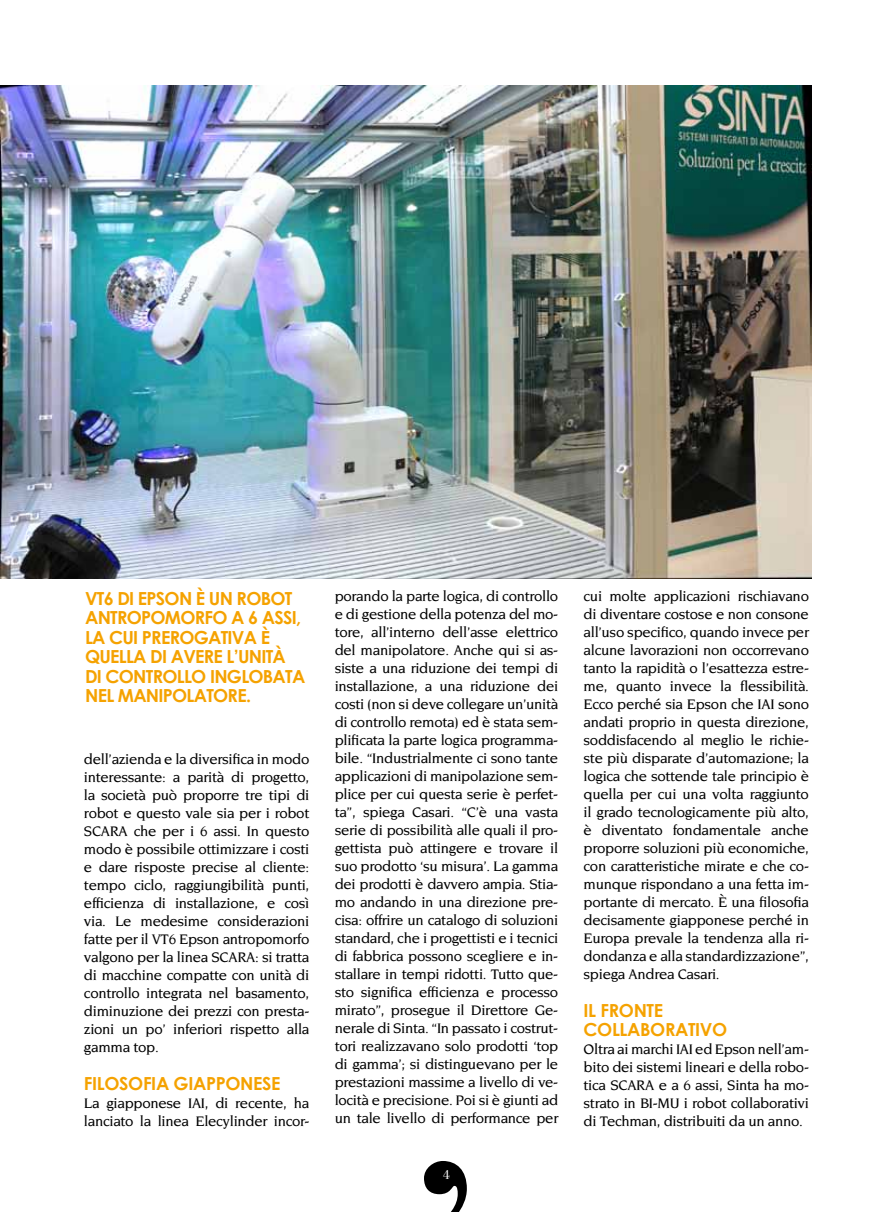
<style>
.page{position:relative;width:893px;height:1212px;background:#fff}
.page>*{position:absolute;margin:0;border:0;box-sizing:border-box;transform-origin:0 0}
.t1{font:700 18px/19.5px "Century Gothic";letter-spacing:-.04em;color:#f5a200}
.t2{font:700 18px/19.5px "Century Gothic";letter-spacing:-.02em;color:#f5a200}
.t3{font:500 15px/18px "Novarese Std";letter-spacing:-.02em;color:#000;text-align:justify}
.t4{font:13.5px "Bodoni Std";color:#fff}
</style>
<div class="page">
<svg style="left:424px;top:1161px;width:43px;height:51px"></svg>
<img style="left:0;top:85px;width:811px;height:493px">
<p class="t1" style="left:85px;top:588px;width:208px">VT6 DI EPSON È UN ROBOT<br>ANTR</p>
<p class="t1" style="left:127px;top:607px;width:145px">OPOMORFO A 6 ASSI</p>
<p class="t1" style="left:296px;top:607px;width:7px">,</p>
<p class="t1" style="left:85px;top:627px;width:119px">LA CUI PREROGATI</p>
<p class="t1" style="left:232px;top:627px;width:37px">VA È</p>
<p class="t1" style="left:85px;top:646px;width:25px">QUELLA</p>
<p class="t1" style="left:150px;top:646px;width:55px">DI AVERE</p>
<p class="t1" style="left:227px;top:646px;width:22px">L’UNITÀ</p>
<p class="t1" style="left:85px;top:666px;width:136px">DI CONTROLLO INGL</p>
<p class="t1" style="left:248px;top:666px;width:26px">OBATA</p>
<p class="t1" style="left:85px;top:685px;width:11px">NEL</p>
<p class="t1" style="left:118px;top:685px;width:135px">MANI POLATORE.</p>
<p class="t3" style="left:84px;top:750px;width:227px">dell’azienda e la diversifica in modo interessante: a parità di progetto, la società può proporre tre tipi di robot e questo vale sia per i robot SCARA che per i 6 assi. In questo modo è possibile ottimizzare i costi e dare risposte precise al cliente: tempo ciclo, raggiungibilità punti, efficienza di installazione, e così via. Le medesime considerazioni fatte per il VT6 Epson antropomorfo valgono per la linea SCARA: si tratta di macchine compatte con unità di controllo integrata nel basamento, diminuzione dei prezzi con presta&shy;zioni un po’ inferiori rispetto alla gamma top.</p>
<p class="t2" style="left:84px;top:1073px;width:134px">FILOSOFIA GIAPPO</p>
<p class="t1" style="left:240px;top:1073px;width:42px">NESE</p>
<p class="t3" style="left:84px;top:1093px;width:227px">La giapponese IAI, di recente, ha lanciato la linea Elecylinder incor-</p>
<p class="t3" style="left:335px;top:587px;width:225px">porando la parte logica, di controllo e di gestione della potenza del mo&shy;tore, all’interno dell’asse elettrico del manipolatore. Anche qui si as&shy;siste a una riduzione dei tempi di installazione, a una riduzione dei costi (non si deve collegare un’unità di controllo remota) ed è stata sem&shy;plificata la parte logica programma&shy;bile. “Industrialmente ci sono tante applicazioni di manipolazione sem&shy;plice per cui questa serie è perfet&shy;ta”, spiega Casari. “C’è una vasta serie di possibilità alle quali il pro&shy;gettista può attingere e trovare il suo prodotto ‘su misura’. La gamma dei prodotti è davvero ampia. Stia&shy;mo andando in una direzione pre&shy;cisa: offrire un catalogo di soluzioni standard, che i progettisti e i tecnici di fabbrica possono scegliere e in&shy;stallare in tempi ridotti. Tutto que&shy;sto significa efficienza e processo mirato”, prosegue il Direttore Ge&shy;nerale di Sinta. “In passato i costrut&shy;tori realizzavano solo prodotti ‘top di gamma’; si distinguevano per le prestazioni massime a livello di ve&shy;locità e precisione. Poi si è giunti ad un tale livello di performance per</p>
<p class="t3" style="left:584px;top:587px;width:227px">cui molte applicazioni rischiavano di diventare costose e non consone all’uso specifico, quando invece per alcune lavorazioni non occorrevano tanto la rapidità o l’esattezza estre&shy;me, quanto invece la flessibilità.<br>Ecco perché sia Epson che IAI sono andati proprio in questa direzione, soddisfacendo al meglio le richie&shy;ste più disparate d’automazione; la logica che sottende tale principio è quella per cui una volta raggiunto il grado tecnologicamente più alto, è diventato fondamentale anche proporre soluzioni più economiche, con caratteristiche mirate e che co&shy;munque rispondano a una fetta im&shy;portante di mercato. È una filosofia decisamente giapponese perché in Europa prevale la tendenza alla ri&shy;dondanza e alla standardizzazione”, spiega Andrea Casari.</p>
<p class="t2" style="left:584px;top:1000px;width:131px">IL FRONTE<br>CO LLABORATIVO</p>
<p class="t3" style="left:584px;top:1040px;width:227px">Oltra ai marchi IAI ed Epson nell’am&shy;bito dei sistemi lineari e della robo&shy;tica SCARA e a 6 assi, Sinta ha mo&shy;strato in BI-MU i robot collaborativi di Techman, distribuiti da un anno.</p>
<p class="t4" style="left:443px;top:1166px;width:8px">4</p>
</div>
